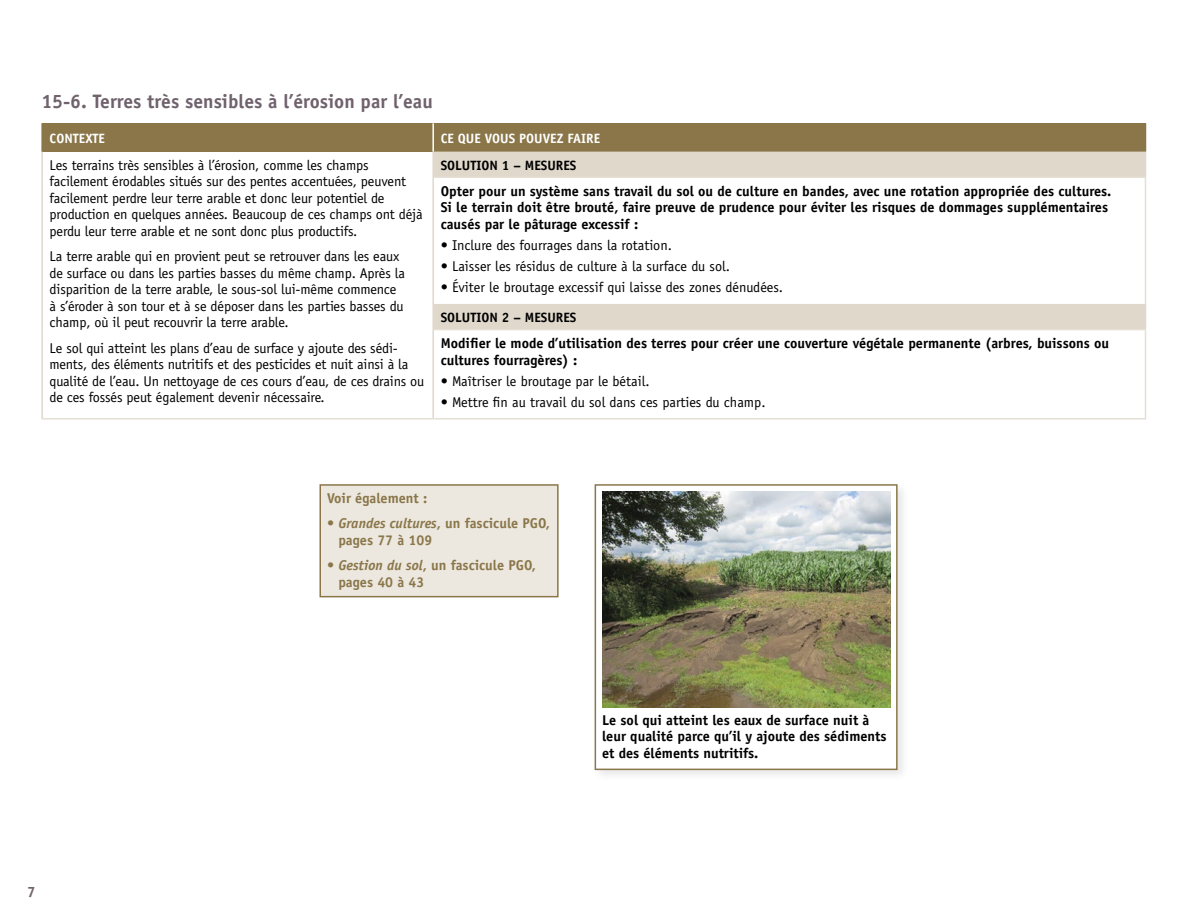
<style>
.page{position:relative;width:1188px;height:918px;background:#fff}
.page>*{position:absolute;margin:0;border:0;box-sizing:border-box;transform-origin:0 0}
.t1{font:700 19.5px "Officina Sans";color:#70626d}
.t2{font:700 15px "Officina Sans";color:#70626d}
.t3{font:14.25px/16.5px "Officina Sans";letter-spacing:-.01em;color:#000}
.t4{font:700 14.25px/16.5px "Officina Sans";color:#000}
.t5{font:700 14.25px/16.5px "Officina Sans";color:#8a7649}
.t6{font:700 13.5px "Officina Sans";color:#000}
.t7{font:700 13.5px "Officina Sans";color:#fff}
.s1{font-style:italic}
</style>
<div class="page">
<div style="left:42px;top:123px;width:391px;height:29px;background:#8a7649"></div>
<div style="left:433px;top:123px;width:712px;height:29px;background:#8a7649"></div>
<svg style="left:434px;top:152px;width:711px;height:177px"></svg>
<hr style="left:432px;top:123px;width:2px;height:29px;background:#fff">
<hr style="left:41px;top:152px;width:2px;height:25px;background:#dfd8cb">
<hr style="left:41px;top:177px;width:2px;height:127px;background:#dfd8cb">
<hr style="left:41px;top:304px;width:2px;height:26px;background:#dfd8cb">
<hr style="left:41px;top:330px;width:2px;height:88px;background:#dfd8cb">
<hr style="left:432px;top:152px;width:2px;height:25px;background:#dfd8cb">
<svg style="left:1145px;top:123px;width:1px;height:53px"></svg>
<hr style="left:432px;top:177px;width:2px;height:127px;background:#dfd8cb">
<hr style="left:434px;top:176px;width:712px;height:2px;background:#e5dfd5">
<hr style="left:1145px;top:178px;width:1px;height:126px;background:#e5dfd5">
<hr style="left:432px;top:304px;width:2px;height:26px;background:#dfd8cb">
<svg style="left:1145px;top:304px;width:1px;height:25px"></svg>
<hr style="left:41px;top:418px;width:392px;height:2px;background:#e5dfd5">
<hr style="left:432px;top:330px;width:2px;height:88px;background:#dfd8cb">
<hr style="left:434px;top:329px;width:712px;height:1px;background:#e5dfd5">
<hr style="left:1145px;top:330px;width:1px;height:88px;background:#e5dfd5">
<hr style="left:433px;top:418px;width:713px;height:2px;background:#e5dfd5">
<hr style="left:41px;top:123px;width:2px;height:29px;background:#8a7649">
<div style="left:591px;top:481px;width:319px;height:302px;background:#000;opacity:.1"></div>
<div style="left:595px;top:484px;width:303px;height:286px;background:#fff;border:2px solid #8a7649"></div>
<img style="left:602px;top:492px;width:288px;height:216px">
<div style="left:320px;top:485px;width:238px;height:112px;background:#ece8e0"></div>
<div style="left:320px;top:484px;width:239px;height:113px;border:2px solid #8a7649"></div>
<h1 class="t1" style="left:41px;top:90px;width:393px">15-6. Terres très sensibles à l’érosion par l’eau</h1>
<p class="t7" style="left:50px;top:130px;width:57px">CONTEXTE</p>
<p class="t7" style="left:441px;top:130px;width:161px">CE QUE VOUS POUVEZ FAIRE</p>
<p class="t3" style="left:50px;top:157px;width:374px">Les terrains très sensibles à l’érosion, comme les champs facilement érodables situés sur des pentes accentuées, peuvent facilement perdre leur terre arable et donc leur potentiel de production en quelques années. Beaucoup de ces champs ont déjà perdu leur terre arable et ne sont donc plus productifs.</p>
<p class="t3" style="left:50px;top:248px;width:357px">La terre arable qui en provient peut se retrouver dans les eaux de surface ou dans les parties basses du même champ. Après la disparition de la terre arable, le sous-sol lui-même commence à s’éroder à son tour et à se déposer dans les parties basses du champ, où il peut recouvrir la terre arable.</p>
<p class="t3" style="left:50px;top:340px;width:376px">Le sol qui atteint les plans d’eau de surface y ajoute des sédi&shy;ments, des éléments nutritifs et des pesticides et nuit ainsi à la qualité de l’eau. Un nettoyage de ces cours d’eau, de ces drains ou de ces fossés peut également devenir nécessaire.</p>
<p class="t6" style="left:441px;top:157px;width:137px">SOLUTION 1 – MESURES</p>
<p class="t4" style="left:441px;top:183px;width:672px">Opter pour un système sans travail du sol ou de culture en bandes, avec une rotation appropriée des cultures.<br>Si le terrain doit être brouté, faire preuve de prudence pour éviter les risques de dommages supplémentaires causés par le pâturage excessif :</p>
<p class="t3" style="left:441px;top:237px;width:233px">• Inclure des fourrages dans la rotation.</p>
<p class="t3" style="left:441px;top:258px;width:291px">• Laisser les résidus de culture à la surface du sol.</p>
<p class="t3" style="left:441px;top:279px;width:344px">• Éviter le broutage excessif qui laisse des zones dénudées.</p>
<p class="t6" style="left:441px;top:309px;width:137px">SOLUTION 2 – MESURES</p>
<p class="t4" style="left:441px;top:335px;width:670px">Modifier le mode d’utilisation des terres pour créer une couverture végétale permanente (arbres, buissons ou cultures fourragères) :</p>
<p class="t3" style="left:441px;top:373px;width:211px">• Maîtriser le broutage par le bétail.</p>
<p class="t3" style="left:441px;top:394px;width:326px">• Mettre fin au travail du sol dans ces parties du champ.</p>
<p class="t5" style="left:327px;top:490px;width:102px">Voir également :</p>
<p class="t5" style="left:338px;top:515px;width:213px;text-indent:-11px">• <span class="s1">Grandes cultures</span>, un fascicule PGO, pages 77 à 109</p>
<p class="t5" style="left:338px;top:557px;width:199px;text-indent:-11px">• <span class="s1">Gestion du sol</span>, un fascicule PGO, pages 40 à 43</p>
<p class="t4" style="left:602px;top:712px;width:286px">Le sol qui atteint les eaux de surface nuit à leur qualité parce qu’il y ajoute des sédiments et des éléments nutritifs.</p>
<p class="t2" style="left:27px;top:882px;width:10px">7</p>
</div>
